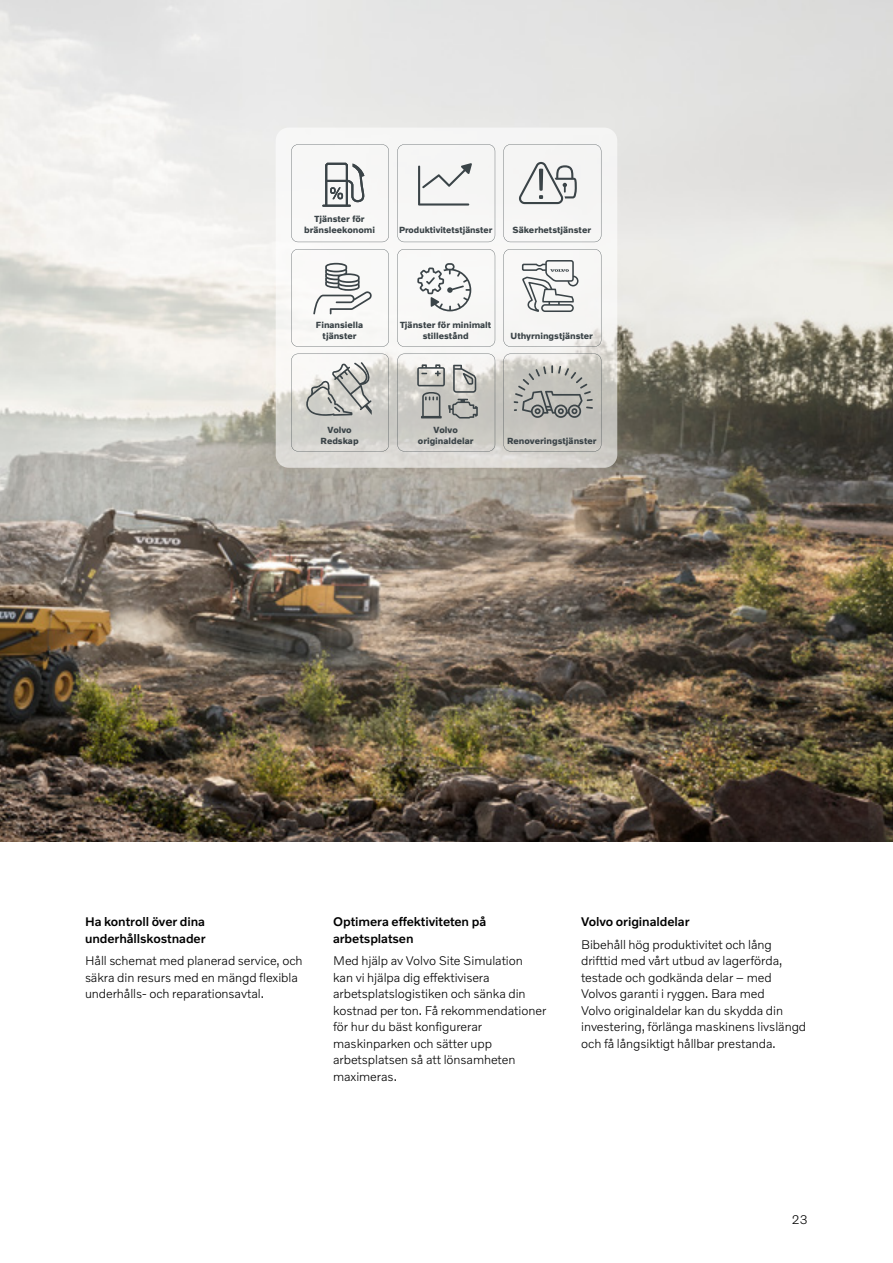
<style>
.page{position:relative;width:893px;height:1263px;background:#fff}
.page>*{position:absolute;margin:0;border:0;box-sizing:border-box;transform-origin:0 0}
.t1{font:300 12.75px/16.5px "Volvo Novum";letter-spacing:-.005em;color:#000}
.t2{font:500 12.75px/16.5px "Volvo Novum";letter-spacing:-.005em;color:#000}
.t3{font:700 9px/10.9px "Volvo Novum";color:#3b4448;text-align:center}
</style>
<div class="page">
<img style="left:0;top:0;width:893px;height:842px">
<svg style="left:276px;top:128px;width:341px;height:340px;fill:#f5f5f4"></svg>
<svg style="left:504px;top:354px;width:97px;height:97px;background:#bfbeb9"></svg>
<svg style="left:397px;top:354px;width:98px;height:97px;background:#c7c7c2"></svg>
<svg style="left:291px;top:354px;width:98px;height:97px"></svg>
<svg style="left:504px;top:249px;width:97px;height:98px"></svg>
<svg style="left:397px;top:249px;width:98px;height:98px"></svg>
<svg style="left:291px;top:249px;width:98px;height:98px"></svg>
<svg style="left:504px;top:144px;width:97px;height:98px"></svg>
<svg style="left:397px;top:144px;width:98px;height:98px"></svg>
<svg style="left:291px;top:144px;width:98px;height:98px"></svg>
<p class="t3" style="left:304px;top:213px;width:72px">Tjänster för bränsleekonomi</p>
<p class="t3" style="left:399px;top:224px;width:95px">Produktivitetstjänster</p>
<p class="t3" style="left:512px;top:224px;width:80px">Säkerhetstjänster</p>
<p class="t3" style="left:316px;top:319px;width:49px">Finansiella tjänster</p>
<p class="t3" style="left:321px;top:424px;width:40px">Volvo<br>Redskap</p>
<p class="t3" style="left:400px;top:319px;width:93px">Tjänster för minimalt stillestånd</p>
<p class="t3" style="left:511px;top:330px;width:84px">Uthyrningstjänster</p>
<p class="t3" style="left:418px;top:424px;width:57px">Volvo originaldelar</p>
<p class="t3" style="left:507px;top:435px;width:91px">Renoveringstjänster</p>
<p class="t2" style="left:85px;top:913px;width:122px">Ha kontroll över dina underhållskostnader</p>
<p class="t1" style="left:85px;top:952px;width:219px">Håll schemat med planerad service, och säkra din resurs med en mängd flexibla underhålls- och reparationsavtal.</p>
<p class="t2" style="left:333px;top:913px;width:155px">Optimera effektiviteten på arbetsplatsen</p>
<p class="t1" style="left:333px;top:952px;width:215px">Med hjälp av Volvo Site Simulation<br>kan vi hjälpa dig effektivisera arbetsplatslogistiken och sänka din kostnad per ton. Få rekommendationer för hur du bäst konfigurerar maskinparken och sätter upp arbetsplatsen så att lönsamheten maximeras.</p>
<p class="t2" style="left:581px;top:913px;width:110px">Volvo originaldelar</p>
<p class="t1" style="left:581px;top:936px;width:227px">Bibehåll hög produktivitet och lång drifttid med vårt utbud av lagerförda, testade och godkända delar – med Volvos garanti i ryggen. Bara med<br>Volvo originaldelar kan du skydda din investering, förlänga maskinens livslängd och få långsiktigt hållbar prestanda.</p>
<p class="t1" style="left:792px;top:1210px;width:18px">23</p>
</div>
